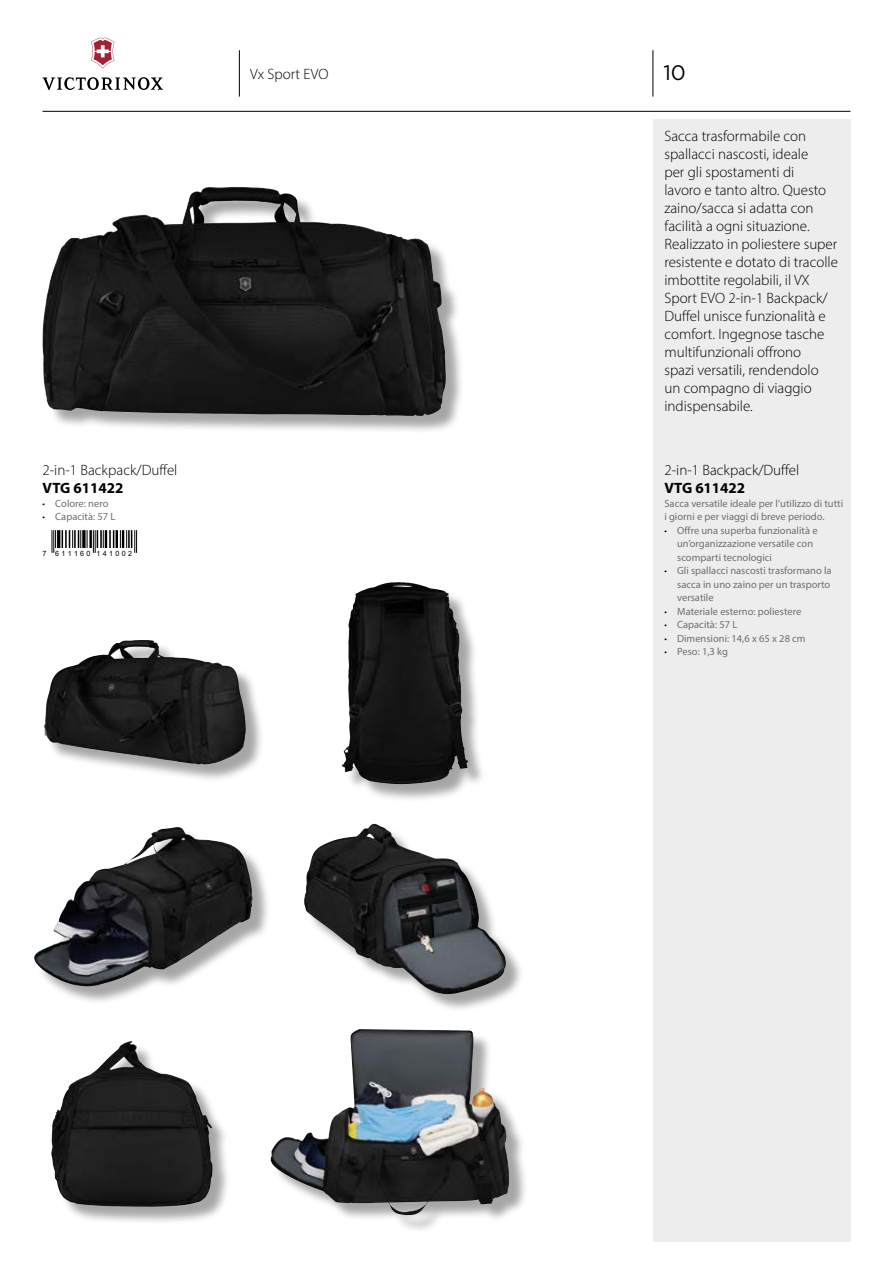
<style>
.page{position:relative;width:893px;height:1263px;background:#fff}
.page>*{position:absolute;margin:0;border:0;box-sizing:border-box;transform-origin:0 0}
.t1{font:21px "Gotham";color:#000}
.t2{font:300 15px/18px "Myriad Pro";color:#000}
.t3{font:700 15px "Myriad Pro";color:#000}
.t4{font:10.5px/13.5px "Myriad Pro";color:#706f6f}
.t5{font:7.2px "Arial";letter-spacing:.32em;color:#000}
.s1{font-weight:300;font-stretch:condensed;color:#000}
</style>
<div class="page">
<div style="left:653px;top:119px;width:197px;height:1123px;background:#ededed"></div>
<svg style="left:43px;top:77px;width:120px;height:13px"></svg>
<svg style="left:91px;top:38px;width:23px;height:30px"></svg>
<hr style="left:43px;top:111px;width:807px;height:1px;background:#000">
<hr style="left:653px;top:50px;width:1px;height:47px;background:#000">
<div style="left:47px;top:642px;width:217px;height:141px;background:#000;opacity:.35"></div>
<img style="left:112px;top:640px;width:28px;height:6px">
<div style="left:37px;top:830px;width:234px;height:175px;background:#000;opacity:.35"></div>
<img style="left:53px;top:827px;width:121px;height:113px">
<div style="left:54px;top:1044px;width:177px;height:179px;background:#000;opacity:.35"></div>
<img style="left:52px;top:1041px;width:79px;height:83px">
<div style="left:345px;top:584px;width:141px;height:218px;background:#000;opacity:.35"></div>
<img style="left:344px;top:582px;width:54px;height:172px">
<div style="left:307px;top:826px;width:216px;height:187px;background:#000;opacity:.35"></div>
<img style="left:304px;top:824px;width:101px;height:146px">
<div style="left:273px;top:1032px;width:255px;height:201px;background:#000;opacity:.35"></div>
<img style="left:271px;top:1029px;width:88px;height:144px">
<div style="left:45px;top:189px;width:419px;height:245px;background:#000;opacity:.35"></div>
<img style="left:153px;top:187px;width:78px;height:38px">
<svg style="left:52px;top:530px;width:4px;height:23px"></svg>
<hr style="left:57px;top:530px;width:3px;height:18px;background:#000">
<svg style="left:62px;top:530px;width:19px;height:18px"></svg>
<svg style="left:82px;top:530px;width:4px;height:18px"></svg>
<svg style="left:87px;top:530px;width:50px;height:23px"></svg>
<hr style="left:239px;top:50px;width:1px;height:47px;background:#000">
<p class="t2" style="left:250px;top:65px;width:80px">Vx Sport EVO</p>
<p class="t2" style="left:43px;top:461px;width:136px">2-in-1 Backpack/Duffel</p>
<p class="t3" style="left:43px;top:478px;width:82px">VTG 611422</p>
<p class="t4" style="left:43px;top:496px;width:67px"><span class="s1">•</span> Colore: nero</p>
<p class="t4" style="left:43px;top:510px;width:74px"><span class="s1">•</span> Capacità: 57 L</p>
<p class="t5" style="left:43px;top:548px;width:91px">7 611160 141002</p>
<h1 class="t1" style="left:663px;top:61px;width:24px">10</h1>
<p class="t2" style="left:664px;top:127px;width:175px">Sacca trasformabile con spallacci nascosti, ideale<br>per gli spostamenti di<br>lavoro e tanto altro. Questo zaino/sacca si adatta con facilità a ogni situazione.<br>Realizzato in poliestere super resistente e dotato di tracolle imbottite regolabili, il VX<br>Sport EVO 2-in-1 Backpack/<br>Duffel unisce funzionalità e comfort. Ingegnose tasche multifunzionali offrono<br>spazi versatili, rendendolo un compagno di viaggio indispensabile.</p>
<p class="t2" style="left:664px;top:461px;width:136px">2-in-1 Backpack/Duffel</p>
<p class="t3" style="left:664px;top:478px;width:82px">VTG 611422</p>
<p class="t4" style="left:664px;top:496px;width:180px">Sacca versatile ideale per l’utilizzo di tutti i giorni e per viaggi di breve periodo.</p>
<p class="t4" style="left:677px;top:523px;width:142px;text-indent:-13px"><span class="s1">•</span> Offre una superba funzionalità e un’organizzazione versatile con scomparti tecnologici</p>
<p class="t4" style="left:677px;top:564px;width:156px;text-align:justify;text-indent:-13px"><span class="s1">•</span> Gli spallacci nascosti trasformano la sacca in uno zaino per un trasporto versatile</p>
<p class="t4" style="left:664px;top:604px;width:138px"><span class="s1">•</span> Materiale esterno: poliestere</p>
<p class="t4" style="left:664px;top:618px;width:74px"><span class="s1">•</span> Capacità: 57 L</p>
<p class="t4" style="left:664px;top:631px;width:143px"><span class="s1">•</span> Dimensioni: 14,6 x 65 x 28 cm</p>
<p class="t4" style="left:664px;top:645px;width:65px"><span class="s1">•</span> Peso: 1,3 kg</p>
</div>
